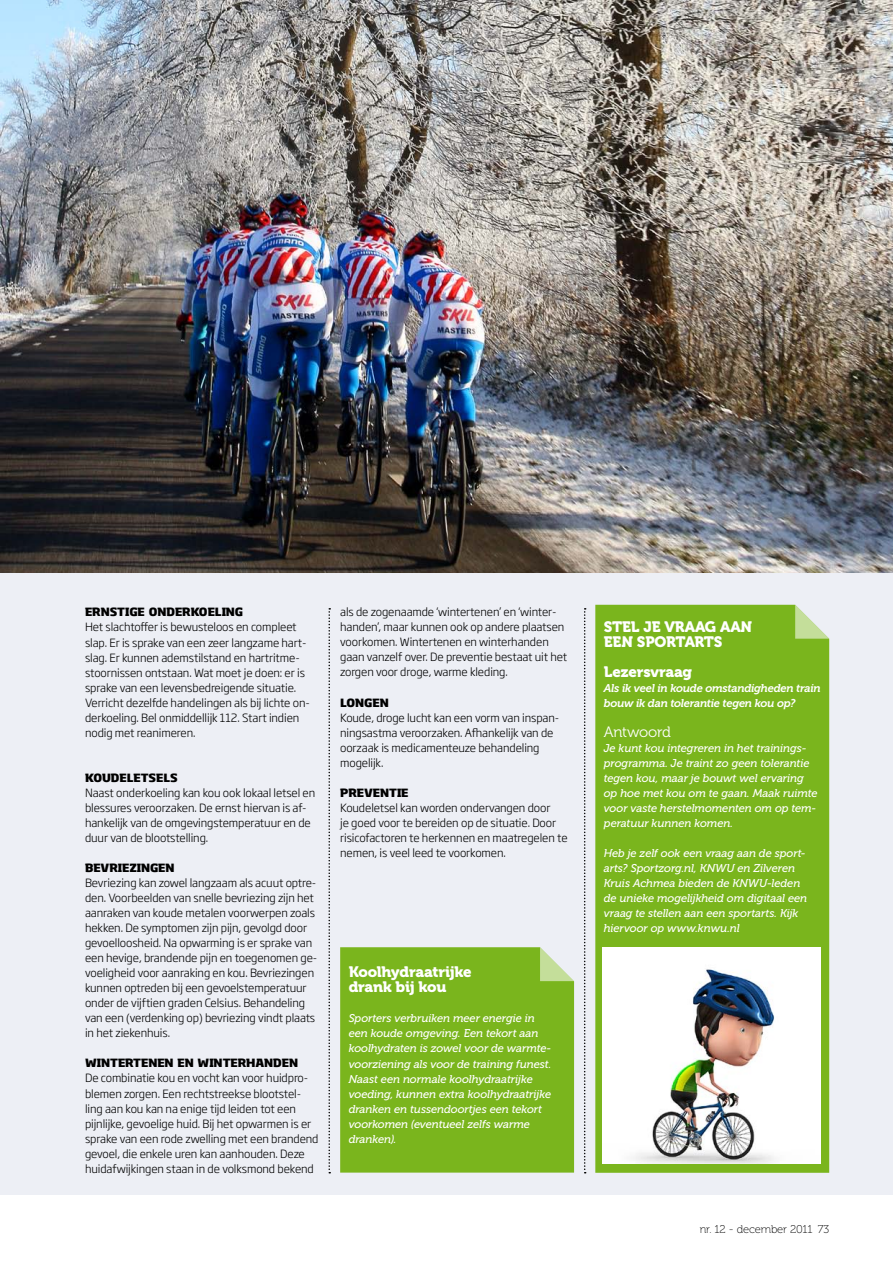
<style>
.page{position:relative;width:893px;height:1263px;background:#fff}
.page>*{position:absolute;margin:0;border:0;box-sizing:border-box;transform-origin:0 0}
.t1{font:15px/15px "Museo 900";letter-spacing:-.015em;color:#fff}
.t2{font:15px "Museo 300";letter-spacing:-.02em;color:#fff}
.t3{font:300 11.25px/15px "Soho Gothic Pro";letter-spacing:-.01em;color:#000}
.t4{font:italic 11.25px/15px "Museo 500";letter-spacing:-.01em;color:#fff}
.t5{font:800 11.25px "Soho Gothic Pro";letter-spacing:-.01em;color:#000}
.t6{font:italic 11.25px/15px "Museo 700";letter-spacing:-.025em;color:#fff}
.t7{font:11.25px "Museo 100";letter-spacing:-.015em;color:#000}
</style>
<div class="page">
<div style="left:0;top:406px;width:893px;height:788px;background:#edeff5"></div>
<svg style="left:328px;top:608px;width:2px;height:565px"></svg>
<svg style="left:584px;top:608px;width:2px;height:565px"></svg>
<div style="left:595px;top:605px;width:234px;height:568px;background:#7ab51d"></div>
<svg style="left:795px;top:605px;width:34px;height:34px"></svg>
<img style="left:603px;top:947px;width:218px;height:217px">
<img style="left:0;top:0;width:893px;height:572px">
<div style="left:340px;top:947px;width:234px;height:225px;background:#7ab51d"></div>
<svg style="left:540px;top:947px;width:34px;height:34px"></svg>
<p class="t5" style="left:85px;top:603px;width:16px">ERNSTIGE</p>
<p class="t5" style="left:149px;top:603px;width:9px">ONDERKOELING</p>
<p class="t3" style="left:85px;top:619px;width:226px">Het slachtoffer is bewusteloos en compleet slap. Er is sprake van een zeer langzame hart&shy;slag. Er kunnen ademstilstand en hartritme&shy;stoornissen ontstaan. Wat moet je doen: er is sprake van een levensbedreigende situatie.<br>Verricht dezelfde handelingen als bij lichte on&shy;derkoeling. Bel onmiddellijk 112. Start indien nodig met reanimeren.</p>
<p class="t5" style="left:85px;top:769px;width:94px">KOUDELETSELS</p>
<p class="t3" style="left:85px;top:784px;width:232px">Naast onderkoeling kan kou ook lokaal letsel en blessures veroorzaken. De ernst hiervan is af&shy;hankelijk van de omgevingstemperatuur en de duur van de blootstelling.</p>
<p class="t5" style="left:85px;top:859px;width:61px">BEVRIEZINGEN</p>
<p class="t3" style="left:85px;top:875px;width:234px">Bevriezing kan zowel langzaam als acuut optre&shy;den. Voorbeelden van snelle bevriezing zijn het aanraken van koude metalen voorwerpen zoals hekken. De symptomen zijn pijn, gevolgd door gevoelloosheid. Na opwarming is er sprake van een hevige, brandende pijn en toegenomen ge&shy;voeligheid voor aanraking en kou. Bevriezingen kunnen optreden bij een gevoelstemperatuur onder de vijftien graden Celsius. Behandeling van een (verdenking op) bevriezing vindt plaats in het ziekenhuis.</p>
<p class="t5" style="left:85px;top:1054px;width:21px">WINTERTENEN</p>
<p class="t5" style="left:177px;top:1054px;width:30px">EN WINTER</p>
<p class="t5" style="left:246px;top:1054px;width:28px">HANDEN</p>
<p class="t3" style="left:85px;top:1070px;width:235px">De combinatie kou en vocht kan voor huidpro&shy;blemen zorgen. Een rechtstreekse blootstel&shy;ling aan kou kan na enige tijd leiden tot een pijnlijke, gevoelige huid. Bij het opwarmen is er sprake van een rode zwelling met een brandend gevoel, die enkele uren kan aanhouden. Deze huidafwijkingen staan in de volksmond bekend</p>
<p class="t3" style="left:340px;top:604px;width:229px">als de zogenaamde ‘wintertenen’ en ‘winter&shy;handen’, maar kunnen ook op andere plaatsen voorkomen. Wintertenen en winterhanden gaan vanzelf over. De preventie bestaat uit het zorgen voor droge, warme kleding.</p>
<p class="t5" style="left:340px;top:693px;width:16px">LONGEN</p>
<p class="t3" style="left:340px;top:709px;width:221px">Koude, droge lucht kan een vorm van inspan&shy;ningsastma veroorzaken. Afhankelijk van de oorzaak is medicamenteuze behandeling mogelijk.</p>
<p class="t5" style="left:340px;top:783px;width:41px">PREVENTIE</p>
<p class="t3" style="left:340px;top:799px;width:229px">Koudeletsel kan worden ondervangen door<br>je goed voor te bereiden op de situatie. Door risicofactoren te herkennen en maatregelen te nemen, is veel leed te voorkomen.</p>
<h1 class="t1" style="left:349px;top:965px;width:124px">Koolhydraatrijke drank bij kou</h1>
<p class="t4" style="left:349px;top:1011px;width:204px">Sporters verbruiken meer energie in een koude omgeving. Een tekort aan koolhydraten is zowel voor de warmte&shy;voorziening als voor de training funest.<br>Naast een normale koolhydraatrijke voeding, kunnen extra koolhydraatrijke dranken en tussendoortjes een tekort voorkomen (eventueel zelfs warme dranken).</p>
<h1 class="t1" style="left:604px;top:619px;width:150px">STEL JE VRAAG AAN<br>EEN SPORTARTS</h1>
<h1 class="t1" style="left:604px;top:664px;width:90px">Lezersvraag</h1>
<p class="t6" style="left:604px;top:680px;width:218px">Als ik veel in koude omstandigheden train bouw ik dan tolerantie tegen kou op?</p>
<h1 class="t2" style="left:604px;top:723px;width:69px">Antwoord</h1>
<p class="t4" style="left:604px;top:740px;width:215px">Je kunt kou integreren in het trainings&shy;programma. Je traint zo geen tolerantie tegen kou, maar je bouwt wel ervaring op hoe met kou om te gaan. Maak ruimte voor vaste herstelmomenten om op tem&shy;peratuur kunnen komen.</p>
<p class="t4" style="left:604px;top:846px;width:205px">Heb je zelf ook een vraag aan de sport&shy;arts? Sportzorg.nl, KNWU en Zilveren Kruis Achmea bieden de KNWU-leden de unieke mogelijkheid om digitaal een vraag te stellen aan een sportarts. Kijk hiervoor op www.knwu.nl</p>
<p class="t7" style="left:700px;top:1223px;width:131px">nr. 12 - december 2011 73</p>
</div>
